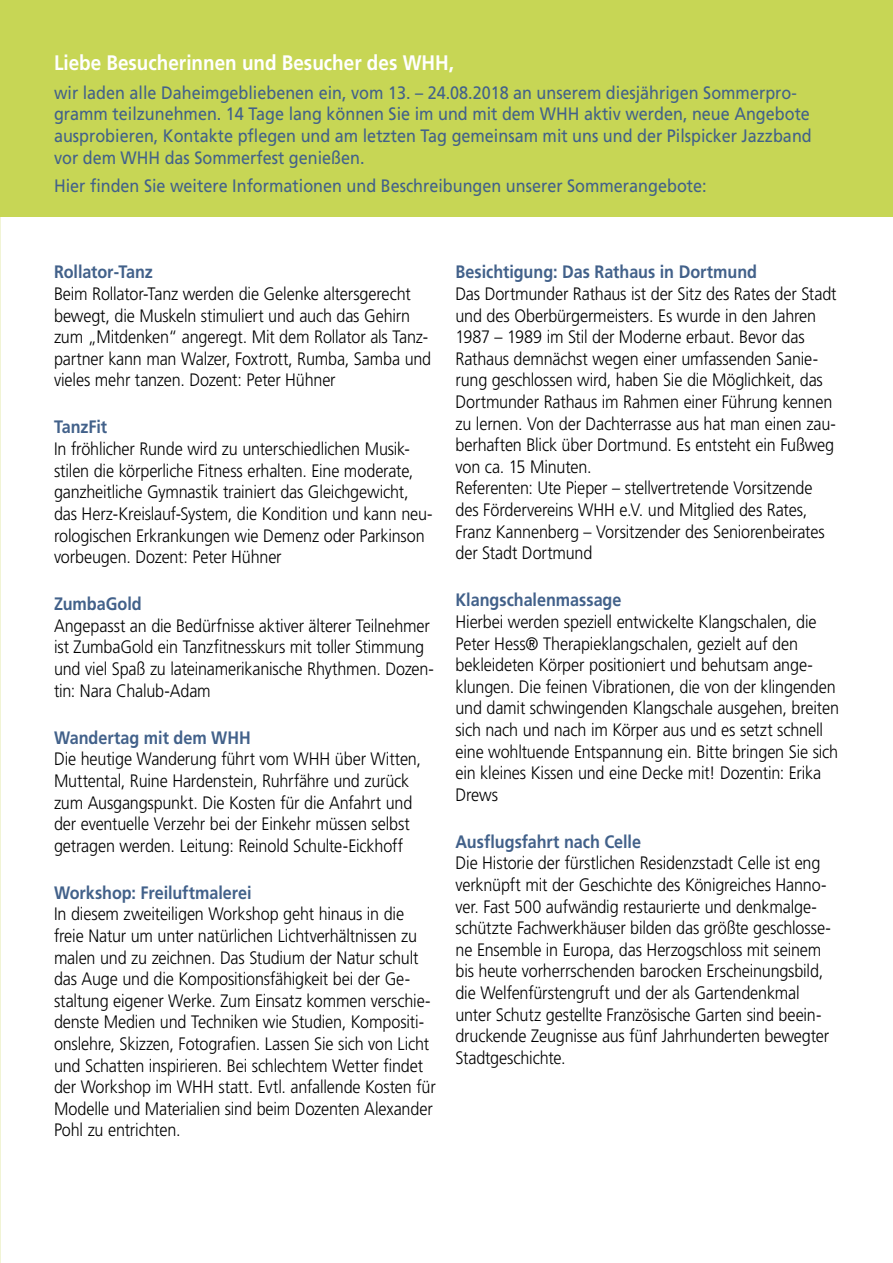
<style>
.page{position:relative;width:893px;height:1263px;background:#fff}
.page>*{position:absolute;margin:0;border:0;box-sizing:border-box;transform-origin:0 0}
.t1{font:700 21px "Frutiger LT";color:#fff;scale:.9 1}
.t2{font:300 18px/21.6px "Frutiger LT";letter-spacing:-.01em;color:#000;scale:.9 1}
.t3{font:18px/21.6px "Frutiger LT";color:#42618a;scale:.9 1}
.t4{font:700 18px "Frutiger LT";color:#42618a;scale:.9 1}
</style>
<div class="page">
<div style="left:0;top:0;width:893px;height:217px;background:#c7d655"></div>
<p class="t1" style="left:54px;top:50px;width:446px">Liebe Besucherinnen und Besucher des WHH,</p>
<p class="t3" style="left:54px;top:82px;width:843px">wir laden alle Daheimgebliebenen ein, vom 13. – 24.08.2018 an unserem diesjährigen Sommerpro&shy;gramm teilzunehmen. 14 Tage lang können Sie im und mit dem WHH aktiv werden, neue Angebote ausprobieren, Kontakte pflegen und am letzten Tag gemeinsam mit uns und der Pilspicker Jazzband vor dem WHH das Sommerfest genießen.</p>
<p class="t3" style="left:54px;top:175px;width:727px">Hier finden Sie weitere Informationen und Beschreibungen unserer Sommerangebote:</p>
<p class="t4" style="left:54px;top:261px;width:112px">Rollator-Tanz</p>
<p class="t2" style="left:54px;top:283px;width:421px">Beim Rollator-Tanz werden die Gelenke altersgerecht bewegt, die Muskeln stimuliert und auch das Gehirn zum „Mitdenken“ angeregt. Mit dem Rollator als Tanz&shy;partner kann man Walzer, Foxtrott, Rumba, Samba und vieles mehr tanzen. Dozent: Peter Hühner</p>
<p class="t4" style="left:54px;top:417px;width:61px">TanzFit</p>
<p class="t2" style="left:54px;top:438px;width:422px">In fröhlicher Runde wird zu unterschiedlichen Musik&shy;stilen die körperliche Fitness erhalten. Eine moderate, ganzheitliche Gymnastik trainiert das Gleichgewicht, das Herz-Kreislauf-System, die Kondition und kann neu&shy;rologischen Erkrankungen wie Demenz oder Parkinson vorbeugen. Dozent: Peter Hühner</p>
<p class="t4" style="left:54px;top:593px;width:99px">ZumbaGold</p>
<p class="t2" style="left:54px;top:615px;width:424px">Angepasst an die Bedürfnisse aktiver älterer Teilnehmer ist ZumbaGold ein Tanzfitnesskurs mit toller Stimmung und viel Spaß zu lateinamerikanische Rhythmen. Dozen&shy;tin: Nara Chalub-Adam</p>
<p class="t4" style="left:54px;top:727px;width:220px">Wandertag mit dem WHH</p>
<p class="t2" style="left:54px;top:748px;width:409px">Die heutige Wanderung führt vom WHH über Witten, Muttental, Ruine Hardenstein, Ruhrfähre und zurück zum Ausgangspunkt. Die Kosten für die Anfahrt und der eventuelle Verzehr bei der Einkehr müssen selbst getragen werden. Leitung: Reinold Schulte-Eickhoff</p>
<p class="t4" style="left:54px;top:882px;width:221px">Workshop: Freiluftmalerei</p>
<p class="t2" style="left:54px;top:904px;width:426px">In diesem zweiteiligen Workshop geht hinaus in die freie Natur um unter natürlichen Lichtverhältnissen zu malen und zu zeichnen. Das Studium der Natur schult das Auge und die Kompositionsfähigkeit bei der Ge&shy;staltung eigener Werke. Zum Einsatz kommen verschie&shy;denste Medien und Techniken wie Studien, Kompositi&shy;onslehre, Skizzen, Fotografien. Lassen Sie sich von Licht und Schatten inspirieren. Bei schlechtem Wetter findet der Workshop im WHH statt. Evtl. anfallende Kosten für Modelle und Materialien sind beim Dozenten Alexander Pohl zu entrichten.</p>
<p class="t4" style="left:455px;top:261px;width:337px">Besichtigung: Das Rathaus in Dortmund</p>
<p class="t2" style="left:455px;top:283px;width:425px">Das Dortmunder Rathaus ist der Sitz des Rates der Stadt und des Oberbürgermeisters. Es wurde in den Jahren 1987 – 1989 im Stil der Moderne erbaut. Bevor das Rathaus demnächst wegen einer umfassenden Sanie&shy;rung geschlossen wird, haben Sie die Möglichkeit, das Dortmunder Rathaus im Rahmen einer Führung kennen zu lernen. Von der Dachterrasse aus hat man einen zau&shy;berhaften Blick über Dortmund. Es entsteht ein Fußweg von ca. 15 Minuten.<br>Referenten: Ute Pieper – stellvertretende Vorsitzende des Fördervereins WHH e.V. und Mitglied des Rates, Franz Kannenberg – Vorsitzender des Seniorenbeirates der Stadt Dortmund</p>
<p class="t4" style="left:455px;top:589px;width:186px">Klangschalenmassage</p>
<p class="t2" style="left:455px;top:611px;width:428px">Hierbei werden speziell entwickelte Klangschalen, die Peter Hess® Therapieklangschalen, gezielt auf den bekleideten Körper positioniert und behutsam ange&shy;klungen. Die feinen Vibrationen, die von der klingenden und damit schwingenden Klangschale ausgehen, breiten sich nach und nach im Körper aus und es setzt schnell eine wohltuende Entspannung ein. Bitte bringen Sie sich ein kleines Kissen und eine Decke mit! Dozentin: Erika Drews</p>
<p class="t4" style="left:455px;top:831px;width:208px">Ausflugsfahrt nach Celle</p>
<p class="t2" style="left:455px;top:853px;width:419px">Die Historie der fürstlichen Residenzstadt Celle ist eng verknüpft mit der Geschichte des Königreiches Hanno&shy;ver. Fast 500 aufwändig restaurierte und denkmalge&shy;schützte Fachwerkhäuser bilden das größte geschlosse&shy;ne Ensemble in Europa, das Herzogschloss mit seinem bis heute vorherrschenden barocken Erscheinungsbild, die Welfenfürstengruft und der als Gartendenkmal unter Schutz gestellte Französische Garten sind beein&shy;druckende Zeugnisse aus fünf Jahrhunderten bewegter Stadtgeschichte.</p>
</div>
